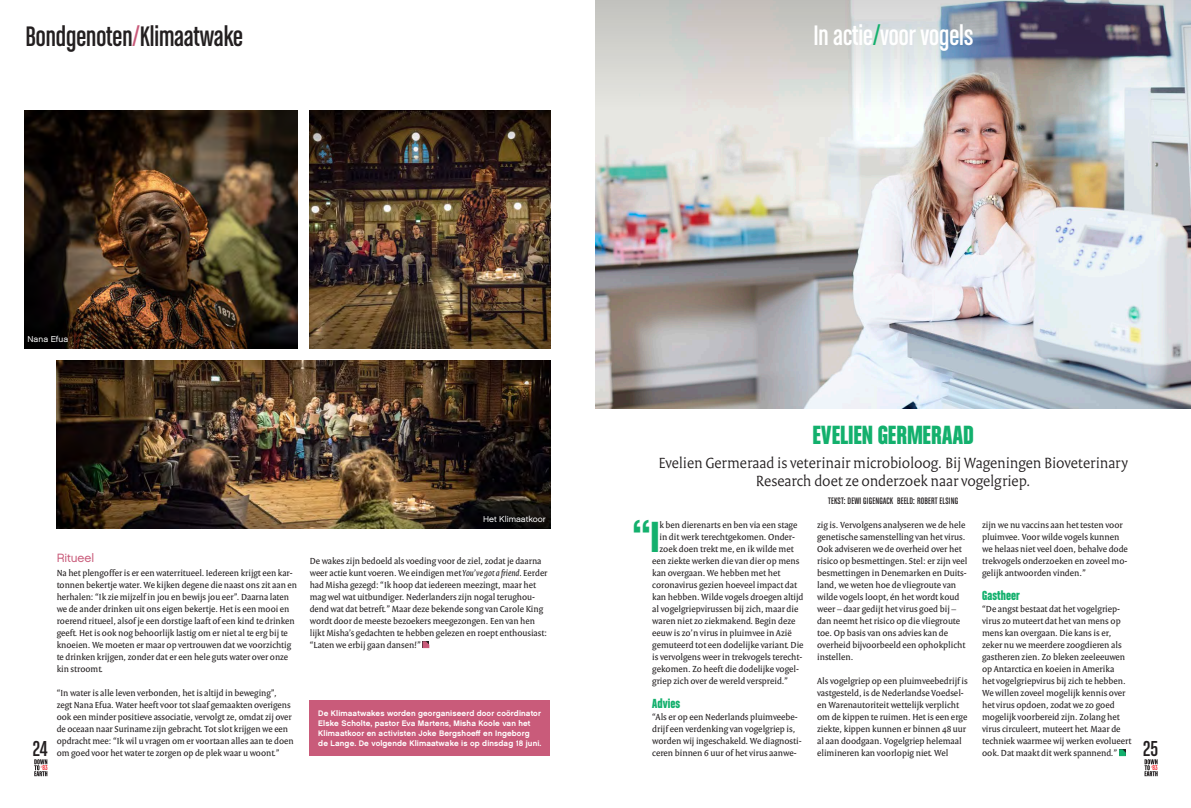
<style>
.page{position:relative;width:1191px;height:808px;background:#fff}
.page>*{position:absolute;margin:0;border:0;box-sizing:border-box;transform-origin:0 0}
.t1{font:46.3px "Chalet Comprime Hong Kong Eighty";color:#13b06d}
.t2{font:30px "Chalet Comprime Cologne Sixty";color:#231f20}
.t3{font:30px "Chalet Comprime Cologne Sixty";color:#fff}
.t4{font:28px "Chalet Comprime Hong Kong Sixty";color:#13b06d}
.t5{font:23px "Chalet Comprime Cologne Eighty";color:#231f20}
.t6{font:300 16px/18px "Versa Pro";letter-spacing:-.005em;color:#231f20;text-align:center}
.t7{font:14px "Chalet Comprime Hong Kong Sixty";letter-spacing:.005em;color:#13b06d}
.t8{font:12px "Chalet London Nineteen Sixty";letter-spacing:-.005em;color:#c95b7a}
.t9{font:10px "Chalet Comprime Cologne Sixty";letter-spacing:.02em;color:#231f20}
.t10{font:9.5px/12px "Versa Pro";color:#231f20}
.t11{font:8.5px "Chalet London Nineteen Sixty";color:#fff}
.t12{font:8px/10px "Chalet New York Nineteen Sixty";letter-spacing:.015em;color:#fff}
.t13{font:7.7px "Chalet Comprime Cologne Seventy";color:#ee1d23}
.s1{color:#c95b7a}
.s2{color:#13b06d}
.s3{font-style:italic}
</style>
<div class="page">
<img style="left:24px;top:111px;width:273px;height:237px">
<img style="left:310px;top:111px;width:240px;height:237px">
<img style="left:57px;top:360px;width:493px;height:168px">
<svg style="left:34px;top:759px;width:13px;height:17px"></svg>
<svg style="left:422px;top:641px;width:7px;height:7px"></svg>
<div style="left:310px;top:701px;width:240px;height:55px;background:#c95b7a"></div>
<img style="left:595px;top:113px;width:596px;height:295px">
<svg style="left:595px;top:0;width:596px;height:113px;background:#b8b8bb"></svg>
<svg style="left:1144px;top:759px;width:13px;height:17px"></svg>
<svg style="left:1119px;top:749px;width:6px;height:7px"></svg>
<h2 class="t2" style="left:25px;top:20px;width:219px">Bondgenoten<span class="s1">/</span>Klimaatwake</h2>
<h2 class="t3" style="left:813px;top:19px;width:161px">In actie<span class="s2">/</span>voor vogels</h2>
<p class="t11" style="left:28px;top:334px;width:42px">Nana Efua</p>
<h3 class="t5" style="left:33px;top:736px;width:16px">24</h3>
<p class="t13" style="left:41px;top:763px;width:8px"><sup>#</sup>83</p>
<p class="t8" style="left:57px;top:550px;width:39px">Ritueel</p>
<p class="t10" style="left:57px;top:567px;width:242px">Na het plengoffer is er een waterritueel. Iedereen krijgt een kar&shy;tonnen bekertje water. We kijken degene die naast ons zit aan en herhalen: “Ik zie mijzelf in jou en bewijs jou eer”. Daarna laten we de ander drinken uit ons eigen bekertje. Het is een mooi en roerend ritueel, alsof je een dorstige laaft of een kind te drinken geeft. Het is ook nog behoorlijk lastig om er niet al te erg bij te knoeien. We moeten er maar op vertrouwen dat we voorzichtig te drinken krijgen, zonder dat er een hele guts water over onze kin stroomt.</p>
<p class="t10" style="left:57px;top:687px;width:238px">“In water is alle leven verbonden, het is altijd in beweging”, zegt Nana Efua. Water heeft voor tot slaaf gemaakten overigens ook een minder positieve associatie, vervolgt ze, omdat zij over de oceaan naar Suriname zijn gebracht. Tot slot krijgen we een opdracht mee: “Ik wil u vragen om er voortaan alles aan te doen om goed voor het water te zorgen op de plek waar u woont.”</p>
<p class="t11" style="left:483px;top:514px;width:64px">Het Klimaatkoor</p>
<p class="t10" style="left:310px;top:555px;width:239px">De wakes zijn bedoeld als voeding voor de ziel, zodat je daarna weer actie kunt voeren. We eindigen met <span class="s3">You’ve got a friend.</span> Eerder had Misha gezegd: “Ik hoop dat iedereen meezingt, maar het mag wel wat uitbundiger. Nederlanders zijn nogal terughou&shy;dend wat dat betreft.” Maar deze bekende song van Carole King wordt door de meeste bezoekers meegezongen. Een van hen lijkt Misha’s gedachten te hebben gelezen en roept enthousiast: “Laten we erbij gaan dansen!”</p>
<p class="t12" style="left:318px;top:708px;width:225px">De Klimaatwakes worden georganiseerd door coördinator Elske Scholte, pastor Eva Martens, Misha Koole van het Klimaatkoor en activisten Joke Bergshoeff en Ingeborg<br>de Lange. De volgende Klimaatwake is op dinsdag 18 juni.</p>
<h3 class="t4" style="left:812px;top:418px;width:163px">EVELIEN GERMERAAD</h3>
<h3 class="t6" style="left:658px;top:454px;width:471px">Evelien Germeraad is veterinair microbioloog. Bij Wageningen Bioveterinary<br>Research doet ze onderzoek naar vogelgriep.</h3>
<p class="t9" style="left:828px;top:495px;width:131px">TEKST: DEWI GIGENGACK BEELD: ROBERT ELSING</p>
<h1 class="t1" style="left:633px;top:510px;width:28px">“I</h1>
<p class="t10" style="left:659px;top:519px;width:139px">k ben dierenarts en ben via een stage</p>
<p class="t10" style="left:659px;top:531px;width:137px">in dit werk terechtgekomen. Onder-</p>
<p class="t10" style="left:659px;top:543px;width:136px">zoek doen trekt me, en ik wilde met</p>
<p class="t10" style="left:652px;top:555px;width:149px">een ziekte werken die van dier op mens</p>
<p class="t10" style="left:652px;top:567px;width:130px">kan overgaan. We hebben met het</p>
<p class="t10" style="left:652px;top:579px;width:146px">coronavirus gezien hoeveel impact dat</p>
<p class="t10" style="left:652px;top:591px;width:153px">kan hebben. Wilde vogels droegen altijd</p>
<p class="t10" style="left:652px;top:603px;width:148px">al vogelgriepvirussen bij zich, maar die</p>
<p class="t10" style="left:652px;top:615px;width:145px">waren niet zo ziekmakend. Begin deze</p>
<p class="t10" style="left:652px;top:627px;width:141px">eeuw is zo’n virus in pluimvee in Azië</p>
<p class="t10" style="left:652px;top:639px;width:153px">gemuteerd tot een dodelijke variant. Die</p>
<p class="t10" style="left:652px;top:651px;width:152px">is vervolgens weer in trekvogels terecht-</p>
<p class="t10" style="left:652px;top:663px;width:148px">gekomen. Zo heeft die dodelijke vogel-</p>
<p class="t10" style="left:652px;top:675px;width:137px">griep zich over de wereld verspreid.”</p>
<h3 class="t7" style="left:652px;top:695px;width:30px">Advies</h3>
<p class="t10" style="left:652px;top:711px;width:151px">“Als er op een Nederlands pluimveebe&shy;drijf een verdenking van vogelgriep is, worden wij ingeschakeld. We diagnosti&shy;ceren binnen 6 uur of het virus aanwe-</p>
<p class="t10" style="left:817px;top:519px;width:152px">zig is. Vervolgens analyseren we de hele genetische samenstelling van het virus.<br>Ook adviseren we de overheid over het risico op besmettingen. Stel: er zijn veel besmettingen in Denemarken en Duits&shy;land, we weten hoe de vliegroute van wilde vogels loopt, én het wordt koud weer – daar gedijt het virus goed bij – dan neemt het risico op die vliegroute toe. Op basis van ons advies kan de overheid bijvoorbeeld een ophokplicht instellen.</p>
<p class="t10" style="left:817px;top:675px;width:152px">Als vogelgriep op een pluimveebedrijf is vastgesteld, is de Nederlandse Voedsel&shy;en Warenautoriteit wettelijk verplicht om de kippen te ruimen. Het is een erge ziekte, kippen kunnen er binnen 48 uur al aan doodgaan. Vogelgriep helemaal elimineren kan voorlopig niet. Wel</p>
<p class="t10" style="left:982px;top:519px;width:147px">zijn we nu vaccins aan het testen voor pluimvee. Voor wilde vogels kunnen we helaas niet veel doen, behalve dode trekvogels onderzoeken en zoveel mo&shy;gelijk antwoorden vinden.”</p>
<h3 class="t7" style="left:982px;top:587px;width:39px">Gastheer</h3>
<p class="t10" style="left:982px;top:603px;width:151px">“De angst bestaat dat het vogelgriep&shy;virus zo muteert dat het van mens op mens kan overgaan. Die kans is er, zeker nu we meerdere zoogdieren als gastheren zien. Zo bleken zeeleeuwen op Antarctica en koeien in Amerika<br>het vogelgriepvirus bij zich te hebben.<br>We willen zoveel mogelijk kennis over het virus opdoen, zodat we zo goed mogelijk voorbereid zijn. Zolang het virus circuleert, muteert het. Maar de techniek waarmee wij werken evolueert ook. Dat maakt dit werk spannend.”</p>
<h3 class="t5" style="left:1143px;top:736px;width:17px">25</h3>
<p class="t13" style="left:1151px;top:763px;width:8px"><sup>#</sup>83</p>
</div>
